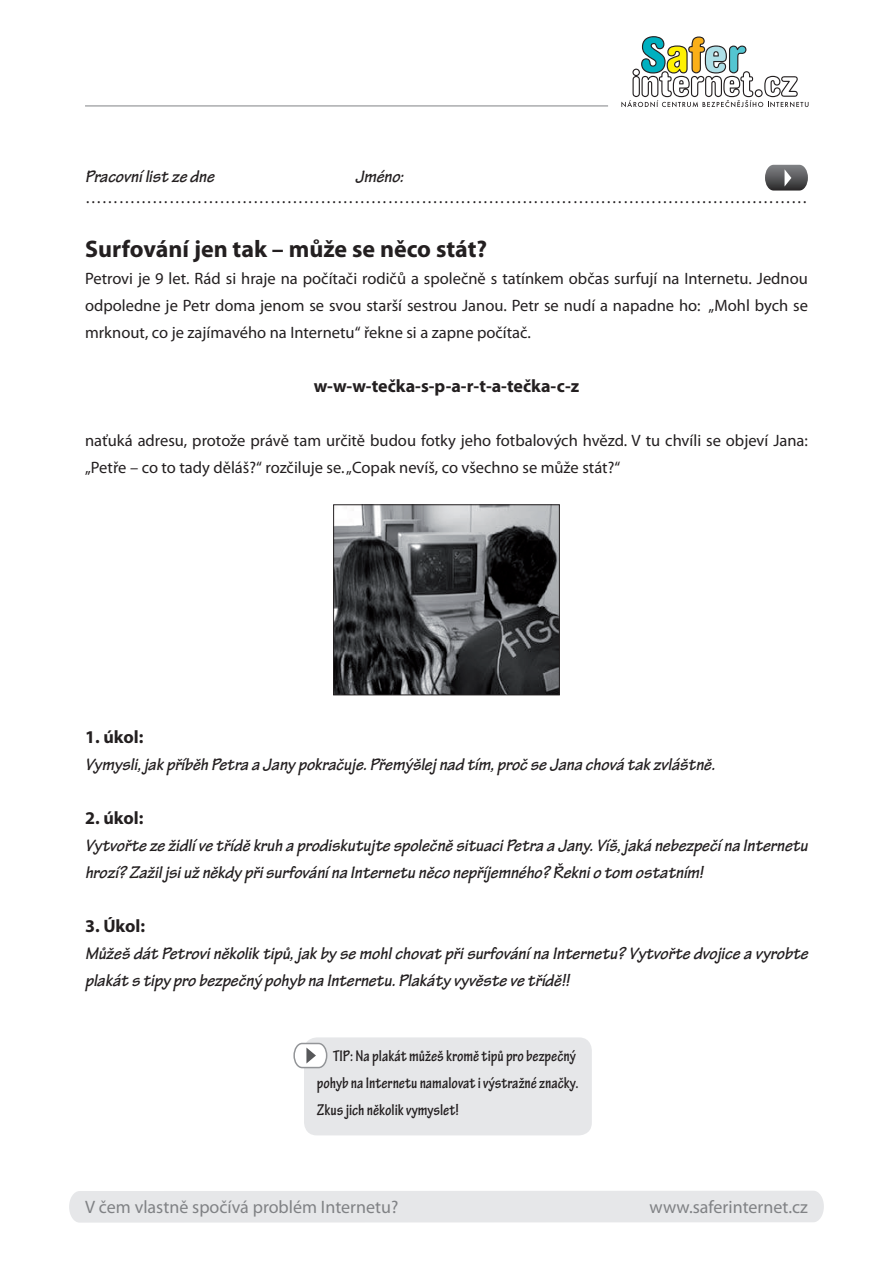
<style>
.page{position:relative;width:893px;height:1263px;background:#fff}
.page>*{position:absolute;margin:0;border:0;box-sizing:border-box;transform-origin:0 0}
.hlavní_nadpis{font:700 24px "Myriad Pro";color:#231f20}
.základní_text{font:italic 700 18px/27px "Tekton Pro";color:#231f20}
.tip_text{font:italic 700 18px "Tekton Pro";color:#231f20}
.tip_text-2{font:18px "Myriad Pro";color:#808285}
.nadpis{font:700 18px "Myriad Pro";color:#231f20}
.základní_text-2{font:16.5px/27px "Myriad Pro";color:#231f20;text-align:justify}
.tip_text-3{font:700 condensed 16.5px/27px "Tekton Pro";color:#231f20}
</style>
<div class="page">
<hr style="left:85px;top:106px;width:523px;height:1px;background:#808285">
<div style="left:69px;top:1191px;width:755px;height:31px;background:#e6e7e9"></div>
<svg style="left:621px;top:36px;width:187px;height:71px"></svg>
<img style="left:335px;top:506px;width:223px;height:187px">
<div style="left:333px;top:504px;width:227px;height:191px;border:1px solid #231f20"></div>
<svg style="left:765px;top:165px;width:43px;height:26px"></svg>
<div style="left:304px;top:1037px;width:288px;height:98px;background:#e6e7e9;border-radius:13px"></div>
<svg style="left:293px;top:1042px;width:35px;height:27px"></svg>
<p class="tip_text" style="left:85px;top:166px;width:131px">Pracovní list ze dne</p>
<p class="tip_text" style="left:355px;top:166px;width:50px">Jméno:</p>
<p class="základní_text-2" style="left:85px;top:184px;width:724px">…………………………………………………………………………………………………………………</p>
<p class="hlavní_nadpis" style="left:85px;top:234px;width:404px">Surfování jen tak – může se něco stát?</p>
<p class="základní_text-2" style="left:85px;top:265px;width:724px">Petrovi je 9 let. Rád si hraje na počítači rodičů a společně s tatínkem občas surfují na Internetu. Jednou odpoledne je Petr doma jenom se svou starší sestrou Janou. Petr se nudí a napadne ho: „Mohl bych se mrknout, co je zajímavého na Internetu“ řekne si a zapne počítač.</p>
<p class="nadpis" style="left:314px;top:375px;width:267px">w-w-w-tečka-s-p-a-r-t-a-tečka-c-z</p>
<p class="základní_text-2" style="left:85px;top:427px;width:724px">naťuká adresu, protože právě tam určitě budou fotky jeho fotbalových hvězd. V tu chvíli se objeví Jana: „Petře – co to tady děláš?“ rozčiluje se. „Copak nevíš, co všechno se může stát?“</p>
<p class="nadpis" style="left:85px;top:726px;width:60px">1. úkol:</p>
<p class="tip_text" style="left:85px;top:754px;width:632px">Vymysli, jak příběh Petra a Jany pokračuje. Přemýšlej nad tím, proč se Jana chová tak zvláštně.</p>
<p class="nadpis" style="left:85px;top:807px;width:60px">2. úkol:</p>
<p class="základní_text" style="left:85px;top:832px;width:724px">Vytvořte ze židlí ve třídě kruh a prodiskutujte společně situaci Petra a Jany. Víš, jaká nebezpečí na Internetu hrozí? Zažil jsi už někdy při surfování na Internetu něco nepříjemného? Řekni o tom ostatním!</p>
<p class="nadpis" style="left:85px;top:915px;width:62px">3. Úkol:</p>
<p class="základní_text" style="left:85px;top:940px;width:724px">Můžeš dát Petrovi několik tipů, jak by se mohl chovat při surfování na Internetu? Vytvořte dvojice a vyrobte plakát s tipy pro bezpečný pohyb na Internetu. Plakáty vyvěste ve třídě!!</p>
<p class="tip_text-3" style="left:317px;top:1043px;width:263px;text-indent:16px">Tip: Na plakát můžeš kromě tipů pro bezpečný pohyb na Internetu namalovat i výstražné značky.<br>Zkus jich několik vymyslet!</p>
<p class="tip_text-2" style="left:85px;top:1195px;width:315px">V čem vlastně spočívá problém Internetu?</p>
<p class="tip_text-2" style="left:650px;top:1195px;width:160px">www.saferinternet.cz</p>
</div>
